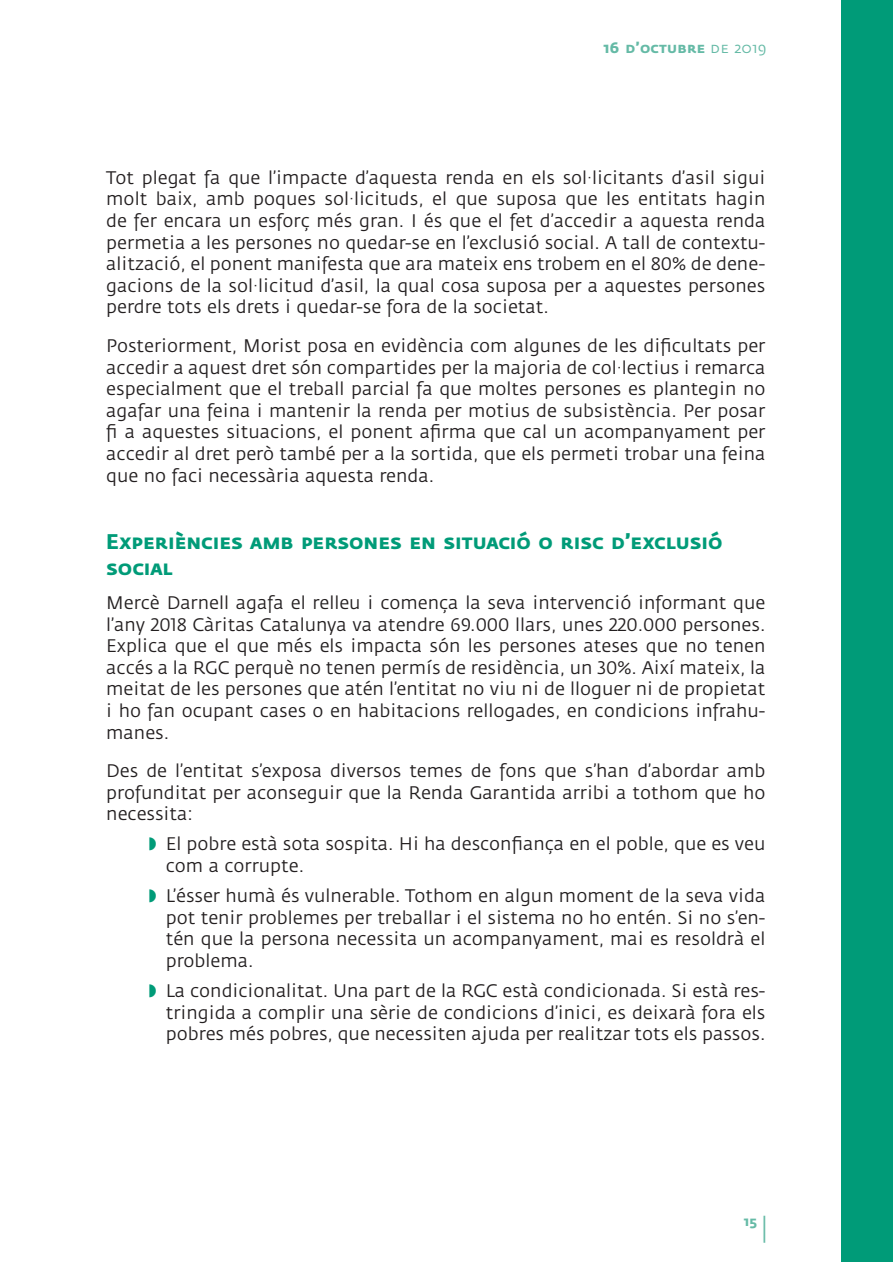
<style>
.page{position:relative;width:893px;height:1263px;background:#fff}
.page>*{position:absolute;margin:0;border:0;box-sizing:border-box;transform-origin:0 0}
.Tit2{font:21px/25.2px "Fedra Sans Bold SC";color:#009b78}
.text_normal{font:18px/21.6px "Fedra Sans";color:#231f20;text-align:justify}
.text_normal_espai_2{font:18px/21.6px "Fedra Sans";color:#231f20;text-align:justify}
.t1{font:15px "Fedra Sans Bold SC";letter-spacing:.02em;color:#65baa6}
.t2{font:13.5px "Fedra Sans Bold SC";color:#65baa6}
.s1{font-family:"Fedra Sans Book SC"}
.s2{color:#009b78}
.s3{font-family:"Franklin Gothic";font-weight:600;font-size:27px}
</style>
<div class="page">
<div style="left:842px;top:0;width:51px;height:1262px;background:#009b78"></div>
<p class="t1" style="left:603px;top:39px;width:164px">16 d’octubre <span class="s1">de 2019</span></p>
<p class="text_normal" style="left:106px;top:167px;width:661px">Tot plegat fa que l’impacte d’aquesta renda en els sol·licitants d’asil sigui molt baix, amb poques sol·licituds, el que suposa que les entitats hagin de fer encara un esforç més gran. I és que el fet d’accedir a aquesta renda permetia a les persones no quedar-se en l’exclusió social. A tall de contextu&shy;alització, el ponent manifesta que ara mateix ens trobem en el 80% de dene&shy;gacions de la sol·licitud d’asil, la qual cosa suposa per a aquestes persones perdre tots els drets i quedar-se fora de la societat.</p>
<p class="text_normal" style="left:106px;top:335px;width:661px">Posteriorment, Morist posa en evidència com algunes de les dificultats per accedir a aquest dret són compartides per la majoria de col·lectius i remarca especialment que el treball parcial fa que moltes persones es plantegin no agafar una feina i mantenir la renda per motius de subsistència. Per posar fi a aquestes situacions, el ponent afirma que cal un acompanyament per accedir al dret però també per a la sortida, que els permeti trobar una feina que no faci necessària aquesta renda.</p>
<p class="Tit2" style="left:106px;top:530px;width:618px">Experiències amb persones en situació o risc d’exclusió social</p>
<p class="text_normal" style="left:106px;top:592px;width:661px">Mercè Darnell agafa el relleu i comença la seva intervenció informant que l’any 2018 Càritas Catalunya va atendre 69.000 llars, unes 220.000 persones.<br>Explica que el que més els impacta són les persones ateses que no tenen accés a la RGC perquè no tenen permís de residència, un 30%. Així mateix, la meitat de les persones que atén l’entitat no viu ni de lloguer ni de propietat i ho fan ocupant cases o en habitacions rellogades, en condicions infrahu&shy;manes.</p>
<p class="text_normal_espai_2" style="left:106px;top:761px;width:661px">Des de l’entitat s’exposa diversos temes de fons que s’han d’abordar amb profunditat per aconseguir que la Renda Garantida arribi a tothom que ho necessita:</p>
<p class="text_normal" style="left:166px;top:834px;width:601px;text-indent:-17px"><span class="s2">◗</span> El pobre està sota sospita. Hi ha desconfiança en el poble, que es veu com a corrupte.</p>
<p class="text_normal" style="left:166px;top:886px;width:601px;text-indent:-17px"><span class="s2">◗</span> L’ésser humà és vulnerable. Tothom en algun moment de la seva vida pot tenir problemes per treballar i el sistema no ho entén. Si no s’en&shy;tén que la persona necessita un acompanyament, mai es resoldrà el problema.</p>
<p class="text_normal" style="left:166px;top:980px;width:601px;text-indent:-17px"><span class="s2">◗</span> La condicionalitat. Una part de la RGC està condicionada. Si està res&shy;tringida a complir una sèrie de condicions d’inici, es deixarà fora els pobres més pobres, que necessiten ajuda per realitzar tots els passos.</p>
<p class="t2" style="left:744px;top:1213px;width:24px">15 <span class="s3">|</span></p>
</div>
